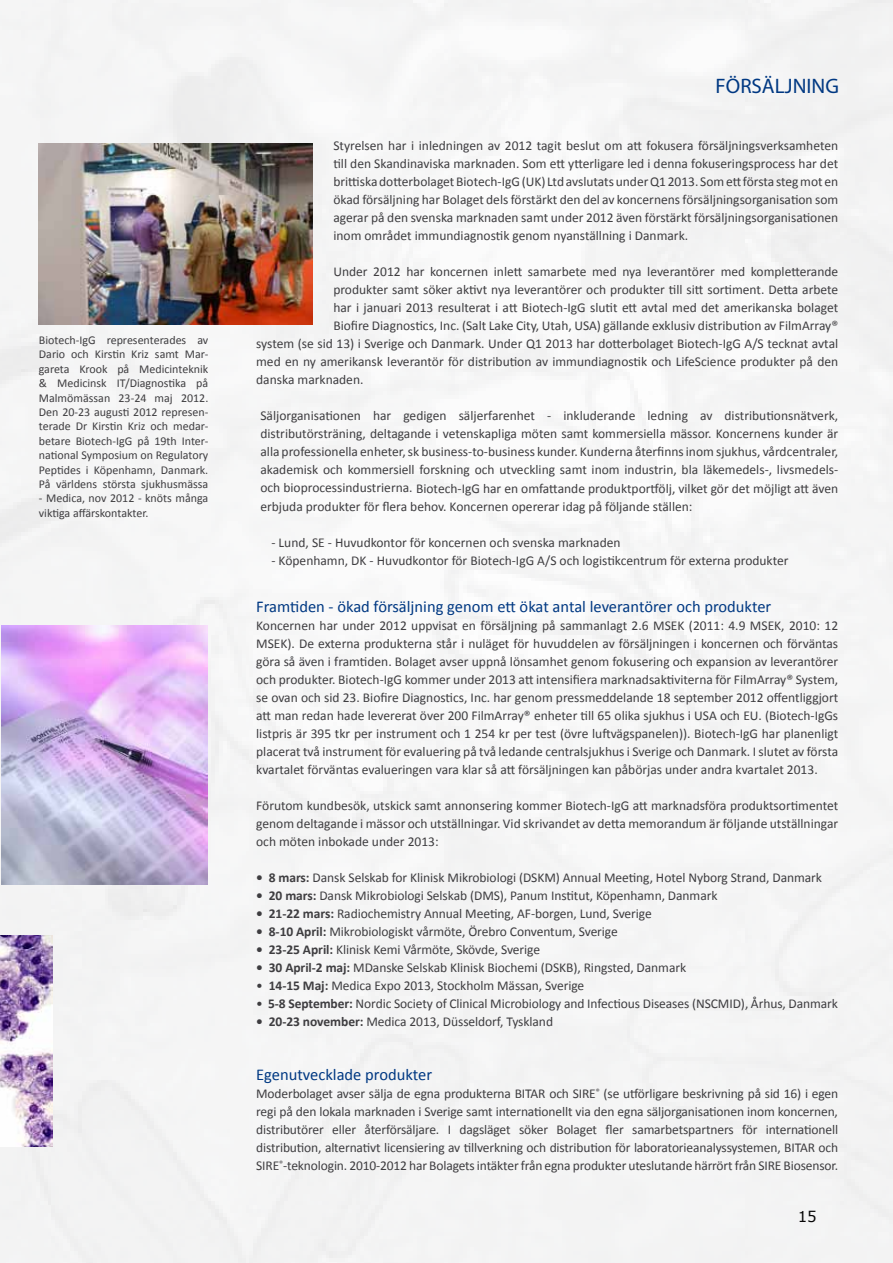
<style>
.page{position:relative;width:893px;height:1263px;background:#f5f5f5}
.page>*{position:absolute;margin:0;border:0;box-sizing:border-box;transform-origin:0 0}
.t1{font:21px "Myriad Pro";color:#003882}
.t2{font:16.5px "Calibri";color:#003882}
.t3{font:15px "Verdana";color:#000}
.t4{font:13.5px/18px "Calibri";letter-spacing:-.005em;color:#3e3d40;text-align:justify}
.t5{font:12px/14.4px "Calibri";color:#3e3d40;text-align:justify}
.s1{font-weight:700}
</style>
<div class="page">
<img style="left:39px;top:144px;width:273px;height:180px">
<img style="left:0;top:935px;width:52px;height:211px">
<img style="left:1px;top:626px;width:207px;height:258px">
<p class="t5" style="left:39px;top:332px;width:171px">Biotech-IgG representerades av Dario och Kirstin Kriz samt Mar&shy;gareta Krook på Medicinteknik &amp; Medicinsk IT/Diagnostika på Malmömässan 23-24 maj 2012.<br>Den 20-23 augusti 2012 represen&shy;terade Dr Kirstin Kriz och medar&shy;betare Biotech-IgG på 19th Inter&shy;national Symposium on Regulatory Peptides i Köpenhamn, Danmark.<br>På världens största sjukhusmässa</p>
<p class="t5" style="left:39px;top:491px;width:171px">- Medica, nov 2012 - knöts många viktiga affärskontakter.</p>
<h1 class="t1" style="left:716px;top:73px;width:125px">FÖRSÄLJNING</h1>
<p class="t4" style="left:333px;top:136px;width:506px">Styrelsen har i inledningen av 2012 tagit beslut om att fokusera försäljningsverksamheten till den Skandinaviska marknaden. Som ett ytterligare led i denna fokuseringsprocess har det brittiska dotterbolaget Biotech-IgG (UK) Ltd avslutats under Q1 2013. Som ett första steg mot en ökad försäljning har Bolaget dels förstärkt den del av koncernens försäljningsorganisation som agerar på den svenska marknaden samt under 2012 även förstärkt försäljningsorganisationen inom området immundiagnostik genom nyanställning i Danmark.</p>
<p class="t4" style="left:333px;top:262px;width:506px">Under 2012 har koncernen inlett samarbete med nya leverantörer med kompletterande</p>
<p class="t4" style="left:333px;top:280px;width:506px">produkter samt söker aktivt nya leverantörer och produkter till sitt sortiment. Detta arbete</p>
<p class="t4" style="left:333px;top:298px;width:506px">har i januari 2013 resulterat i att Biotech-IgG slutit ett avtal med det amerikanska bolaget</p>
<p class="t4" style="left:333px;top:316px;width:506px">Biofire Diagnostics, Inc. (Salt Lake City, Utah, USA) gällande exklusiv distribution av FilmArray®</p>
<p class="t4" style="left:256px;top:334px;width:583px">system (se sid 13) i Sverige och Danmark. Under Q1 2013 har dotterbolaget Biotech-IgG A/S tecknat avtal</p>
<p class="t4" style="left:256px;top:352px;width:583px">med en ny amerikansk leverantör för distribution av immundiagnostik och LifeScience produkter på den</p>
<p class="t4" style="left:256px;top:370px;width:109px">danska marknaden.</p>
<p class="t4" style="left:260px;top:406px;width:579px">Säljorganisationen har gedigen säljerfarenhet - inkluderande ledning av distributionsnätverk, distributörsträning, deltagande i vetenskapliga möten samt kommersiella mässor. Koncernens kunder är alla professionella enheter, sk business-to-business kunder. Kunderna återfinns inom sjukhus, vårdcentraler, akademisk och kommersiell forskning och utveckling samt inom industrin, bla läkemedels-, livsmedels&shy;och bioprocessindustrierna. Biotech-IgG har en omfattande produktportfölj, vilket gör det möjligt att även erbjuda produkter för flera behov. Koncernen opererar idag på följande ställen:</p>
<p class="t4" style="left:271px;top:532px;width:351px">- Lund, SE - Huvudkontor för koncernen och svenska marknaden</p>
<p class="t4" style="left:271px;top:550px;width:519px">- Köpenhamn, DK - Huvudkontor för Biotech-IgG A/S och logistikcentrum för externa produkter</p>
<p class="t2" style="left:256px;top:596px;width:517px">Framtiden - ökad försäljning genom ett ökat antal leverantörer och produkter</p>
<p class="t4" style="left:256px;top:616px;width:584px">Koncernen har under 2012 uppvisat en försäljning på sammanlagt 2.6 MSEK (2011: 4.9 MSEK, 2010: 12<br>MSEK). De externa produkterna står i nuläget för huvuddelen av försäljningen i koncernen och förväntas göra så även i framtiden. Bolaget avser uppnå lönsamhet genom fokusering och expansion av leverantörer och produkter. Biotech-IgG kommer under 2013 att intensifiera marknadsaktiviterna för FilmArray® System, se ovan och sid 23. Biofire Diagnostics, Inc. har genom pressmeddelande 18 september 2012 offentliggjort att man redan hade levererat över 200 FilmArray® enheter till 65 olika sjukhus i USA och EU. (Biotech-IgGs listpris är 395 tkr per instrument och 1 254 kr per test (övre luftvägspanelen)). Biotech-IgG har planenligt placerat två instrument för evaluering på två ledande centralsjukhus i Sverige och Danmark. I slutet av första kvartalet förväntas evalueringen vara klar så att försäljningen kan påbörjas under andra kvartalet 2013.</p>
<p class="t4" style="left:256px;top:796px;width:584px">Förutom kundbesök, utskick samt annonsering kommer Biotech-IgG att marknadsföra produktsortimentet genom deltagande i mässor och utställningar. Vid skrivandet av detta memorandum är följande utställningar och möten inbokade under 2013:</p>
<p class="t4" style="left:256px;top:868px;width:567px"><span class="s1">• 8 mars:</span> Dansk Selskab for Klinisk Mikrobiologi (DSKM) Annual Meeting, Hotel Nyborg Strand, Danmark</p>
<p class="t4" style="left:256px;top:886px;width:463px"><span class="s1">• 20 mars:</span> Dansk Mikrobiologi Selskab (DMS), Panum Institut, Köpenhamn, Danmark</p>
<p class="t4" style="left:256px;top:904px;width:397px"><span class="s1">• 21-22 mars:</span> Radiochemistry Annual Meeting, AF-borgen, Lund, Sverige</p>
<p class="t4" style="left:256px;top:922px;width:363px"><span class="s1">• 8-10 April:</span> Mikrobiologiskt vårmöte, Örebro Conventum, Sverige</p>
<p class="t4" style="left:256px;top:940px;width:285px"><span class="s1">• 23-25 April:</span> Klinisk Kemi Vårmöte, Skövde, Sverige</p>
<p class="t4" style="left:256px;top:958px;width:431px"><span class="s1">• 30 April-2 maj:</span> MDanske Selskab Klinisk Biochemi (DSKB), Ringsted, Danmark</p>
<p class="t4" style="left:256px;top:976px;width:330px">• <span class="s1">14-15 Maj:</span> Medica Expo 2013, Stockholm Mässan, Sverige</p>
<p class="t4" style="left:256px;top:994px;width:583px">• <span class="s1">5-8 September:</span> Nordic Society of Clinical Microbiology and Infectious Diseases (NSCMID), Århus, Danmark</p>
<p class="t4" style="left:256px;top:1012px;width:298px"><span class="s1">• 20-23 november:</span> Medica 2013, Düsseldorf, Tyskland</p>
<p class="t2" style="left:256px;top:1064px;width:177px">Egenutvecklade produkter</p>
<p class="t4" style="left:256px;top:1084px;width:583px">Moderbolaget avser sälja de egna produkterna BITAR och SIRE<sup>®</sup> (se utförligare beskrivning på sid 16) i egen regi på den lokala marknaden i Sverige samt internationellt via den egna säljorganisationen inom koncernen, distributörer eller återförsäljare. I dagsläget söker Bolaget fler samarbetspartners för internationell distribution, alternativt licensiering av tillverkning och distribution för laboratorieanalyssystemen, BITAR och SIRE<sup>®</sup>-teknologin. 2010-2012 har Bolagets intäkter från egna produkter uteslutande härrört från SIRE Biosensor.</p>
<p class="t3" style="left:798px;top:1207px;width:21px">15</p>
</div>
